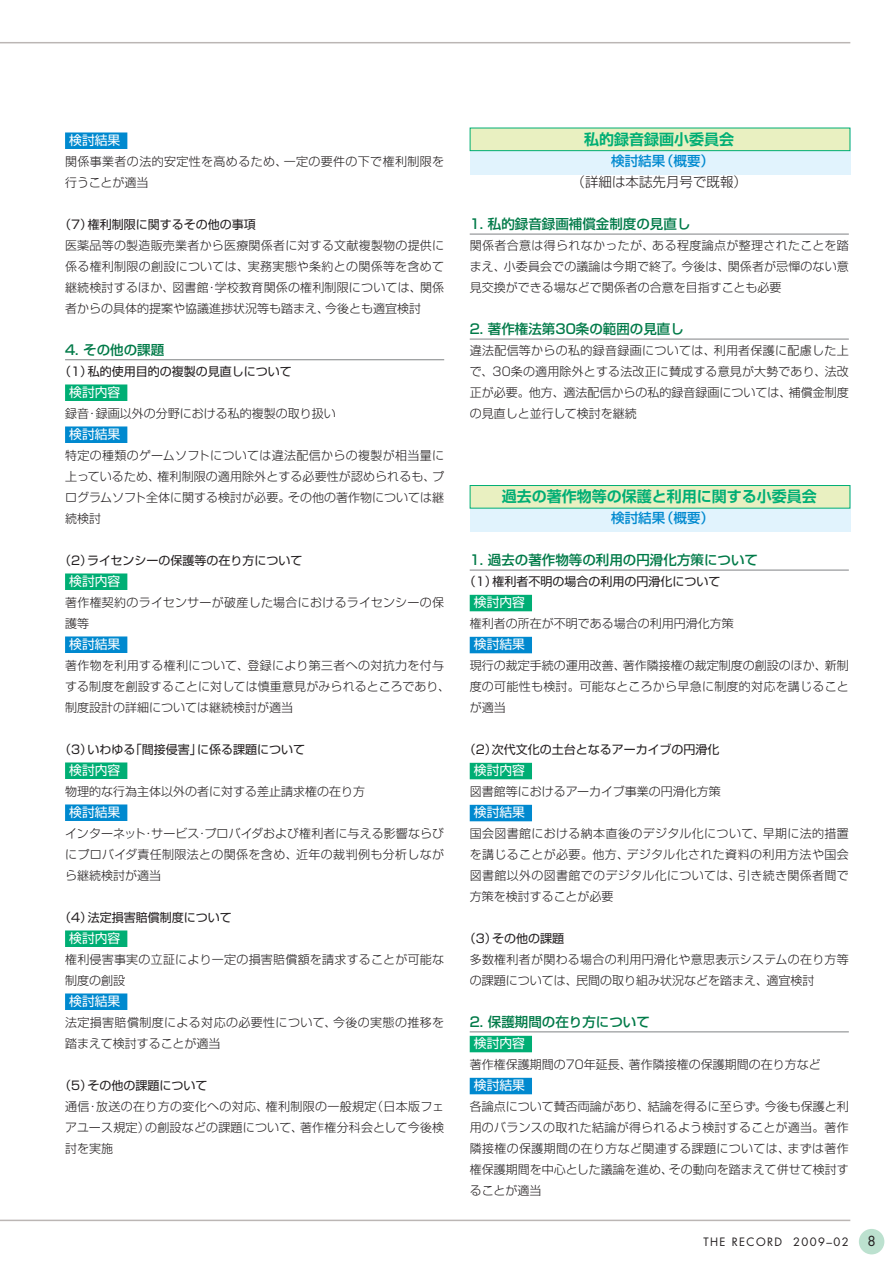
<style>
.page{position:relative;width:893px;height:1263px;background:#fff}
.page>*{position:absolute;margin:0;border:0;box-sizing:border-box;transform-origin:0 0}
.t1{font:700 15px "Shin Go De";color:#00ae74}
.t2{font:500 13.5px "Shin Go";color:#007a48}
.t3{font:500 13.5px "Shin Go";color:#0089cf}
.t4{font:300 13.5px "Shin Go";color:#231f20}
.t5{font:13.5px "Futura";color:#231f20}
.t6{font:12.75px "Shin Go";color:#fff}
.t7{font:300 12px/21px "Shin Go";color:#231f20;text-align:justify}
.t8{font:12px "Shin Go";color:#231f20}
.t9{font:300 12px/21px "Shin Go";letter-spacing:.025em;color:#231f20}
.t10{font:300 12px/21px "Shin Go";letter-spacing:.03em;color:#231f20}
.t11{font:300 12px/21px "Shin Go";letter-spacing:.02em;color:#231f20}
.t12{font:11.25px "Futura";letter-spacing:.125em;color:#231f20}
</style>
<div class="page">
<hr style="left:0;top:42px;width:850px;height:1px;background:#bbb6b4">
<hr style="left:0;top:1220px;width:850px;height:1px;background:#bbb6b4">
<div style="left:470px;top:485px;width:380px;height:47px;background:#e1f3fd"></div>
<div style="left:470px;top:128px;width:380px;height:46px;background:#e1f3fd"></div>
<div style="left:470px;top:128px;width:380px;height:23px;background:#e9f0c1"></div>
<div style="left:470px;top:128px;width:380px;height:23px;border:1px solid #00ae74"></div>
<div style="left:470px;top:486px;width:380px;height:22px;background:#e9f0c1"></div>
<div style="left:470px;top:485px;width:380px;height:24px;border:1px solid #00ae74"></div>
<div style="left:859px;top:1229px;width:25px;height:25px;background:#bce1cf;border-radius:50%"></div>
<div style="left:65px;top:132px;width:62px;height:17px;background:#0089cf"></div>
<hr style="left:65px;top:359px;width:379px;height:1px;background:#808284">
<div style="left:65px;top:384px;width:62px;height:17px;background:#00ae74"></div>
<div style="left:65px;top:426px;width:62px;height:17px;background:#0089cf"></div>
<div style="left:65px;top:573px;width:62px;height:17px;background:#00ae74"></div>
<div style="left:65px;top:636px;width:62px;height:17px;background:#0089cf"></div>
<div style="left:65px;top:762px;width:62px;height:17px;background:#00ae74"></div>
<div style="left:65px;top:804px;width:62px;height:17px;background:#0089cf"></div>
<div style="left:65px;top:930px;width:62px;height:17px;background:#00ae74"></div>
<div style="left:65px;top:993px;width:62px;height:17px;background:#0089cf"></div>
<hr style="left:470px;top:234px;width:379px;height:1px;background:#808284">
<hr style="left:470px;top:339px;width:379px;height:1px;background:#808284">
<hr style="left:470px;top:570px;width:379px;height:1px;background:#808284">
<div style="left:470px;top:595px;width:62px;height:16px;background:#00ae74"></div>
<div style="left:470px;top:637px;width:62px;height:16px;background:#0089cf"></div>
<div style="left:470px;top:763px;width:62px;height:16px;background:#00ae74"></div>
<div style="left:470px;top:805px;width:62px;height:16px;background:#0089cf"></div>
<hr style="left:470px;top:1032px;width:379px;height:1px;background:#808284">
<div style="left:470px;top:1036px;width:62px;height:16px;background:#00ae74"></div>
<div style="left:470px;top:1078px;width:62px;height:16px;background:#0089cf"></div>
<p class="t6" style="left:69px;top:136px;width:53px">検討結果</p>
<p class="t10" style="left:65px;top:153px;width:381px">関係事業者の法的安定性を高めるため、一定の要件の下で権利制限を行うことが適当</p>
<p class="t8" style="left:59px;top:220px;width:198px">（7）権利制限に関するその他の事項</p>
<p class="t7" style="left:65px;top:237px;width:381px">医薬品等の製造販売業者から医療関係者に対する文献複製物の提供に係る権利制限の創設については、実務実態や条約との関係等を含めて継続検討するほか、図書館・学校教育関係の権利制限については、関係者からの具体的提案や協議進捗状況等も踏まえ、今後とも適宜検討</p>
<p class="t2" style="left:65px;top:345px;width:101px">4. その他の課題</p>
<p class="t8" style="left:59px;top:367px;width:234px">（1）私的使用目的の複製の見直しについて</p>
<p class="t6" style="left:69px;top:388px;width:53px">検討内容</p>
<p class="t7" style="left:65px;top:405px;width:272px">録音・録画以外の分野における私的複製の取り扱い</p>
<p class="t6" style="left:69px;top:430px;width:53px">検討結果</p>
<p class="t7" style="left:65px;top:447px;width:381px">特定の種類のゲームソフトについては違法配信からの複製が相当量に上っているため、権利制限の適用除外とする必要性が認められるも、プログラムソフト全体に関する検討が必要。その他の著作物については継続検討</p>
<p class="t8" style="left:59px;top:556px;width:245px">（2）ライセンシーの保護等の在り方について</p>
<p class="t6" style="left:69px;top:577px;width:53px">検討内容</p>
<p class="t9" style="left:65px;top:594px;width:381px">著作権契約のライセンサーが破産した場合におけるライセンシーの保護等</p>
<p class="t6" style="left:69px;top:640px;width:53px">検討結果</p>
<p class="t7" style="left:65px;top:657px;width:387px;text-align:left">著作物を利用する権利について、登録により第三者への対抗力を付与する制度を創設することに対しては慎重意見がみられるところであり、制度設計の詳細については継続検討が適当</p>
<p class="t8" style="left:59px;top:745px;width:247px">（3）いわゆる「間接侵害」に係る課題について</p>
<p class="t6" style="left:69px;top:766px;width:53px">検討内容</p>
<p class="t7" style="left:65px;top:783px;width:301px">物理的な行為主体以外の者に対する差止請求権の在り方</p>
<p class="t6" style="left:69px;top:808px;width:53px">検討結果</p>
<p class="t7" style="left:65px;top:825px;width:381px">インターネット・サービス・プロバイダおよび権利者に与える影響ならびにプロバイダ責任制限法との関係を含め、近年の裁判例も分析しながら継続検討が適当</p>
<p class="t8" style="left:59px;top:913px;width:174px">（4）法定損害賠償制度について</p>
<p class="t6" style="left:69px;top:934px;width:53px">検討内容</p>
<p class="t11" style="left:65px;top:951px;width:381px">権利侵害事実の立証により一定の損害賠償額を請求することが可能な制度の創設</p>
<p class="t6" style="left:69px;top:997px;width:53px">検討結果</p>
<p class="t10" style="left:65px;top:1014px;width:381px">法定損害賠償制度による対応の必要性について、今後の実態の推移を踏まえて検討することが適当</p>
<p class="t8" style="left:59px;top:1081px;width:150px">（5）その他の課題について</p>
<p class="t7" style="left:65px;top:1098px;width:381px">通信・放送の在り方の変化への対応、権利制限の一般規定（日本版フェアユース規定）の創設などの課題について、著作権分科会として今後検討を実施</p>
<p class="t1" style="left:584px;top:134px;width:151px">私的録音録画小委員会</p>
<p class="t3" style="left:611px;top:156px;width:104px">検討結果（概要）</p>
<p class="t4" style="left:571px;top:177px;width:177px">（詳細は本誌先月号で既報）</p>
<p class="t2" style="left:470px;top:219px;width:222px">1. 私的録音録画補償金制度の見直し</p>
<p class="t7" style="left:470px;top:237px;width:381px">関係者合意は得られなかったが、ある程度論点が整理されたことを踏まえ、小委員会での議論は今期で終了。今後は、関係者が忌憚のない意見交換ができる場などで関係者の合意を目指すことも必要</p>
<p class="t2" style="left:470px;top:324px;width:216px">2. 著作権法第30条の範囲の見直し</p>
<p class="t7" style="left:470px;top:342px;width:381px">違法配信等からの私的録音録画については、利用者保護に配慮した上で、30条の適用除外とする法改正に賛成する意見が大勢であり、法改正が必要。他方、適法配信からの私的録音録画については、補償金制度の見直しと並行して検討を継続</p>
<p class="t1" style="left:502px;top:491px;width:317px">過去の著作物等の保護と利用に関する小委員会</p>
<p class="t3" style="left:611px;top:513px;width:104px">検討結果（概要）</p>
<p class="t2" style="left:470px;top:555px;width:290px">1. 過去の著作物等の利用の円滑化方策について</p>
<p class="t8" style="left:464px;top:577px;width:258px">（1）権利者不明の場合の利用の円滑化について</p>
<p class="t6" style="left:474px;top:598px;width:52px">検討内容</p>
<p class="t7" style="left:470px;top:615px;width:265px">権利者の所在が不明である場合の利用円滑化方策</p>
<p class="t6" style="left:474px;top:640px;width:52px">検討結果</p>
<p class="t7" style="left:470px;top:657px;width:381px">現行の裁定手続の運用改善、著作隣接権の裁定制度の創設のほか、新制度の可能性も検討。可能なところから早急に制度的対応を講じることが適当</p>
<p class="t8" style="left:464px;top:745px;width:257px">（2）次代文化の土台となるアーカイブの円滑化</p>
<p class="t6" style="left:474px;top:766px;width:52px">検討内容</p>
<p class="t7" style="left:470px;top:783px;width:253px">図書館等におけるアーカイブ事業の円滑化方策</p>
<p class="t6" style="left:474px;top:808px;width:52px">検討結果</p>
<p class="t7" style="left:470px;top:825px;width:381px">国会図書館における納本直後のデジタル化について、早期に法的措置を講じることが必要。他方、デジタル化された資料の利用方法や国会図書館以外の図書館でのデジタル化については、引き続き関係者間で方策を検討することが必要</p>
<p class="t8" style="left:464px;top:934px;width:102px">（3）その他の課題</p>
<p class="t9" style="left:470px;top:951px;width:381px">多数権利者が関わる場合の利用円滑化や意思表示システムの在り方等の課題については、民間の取り組み状況などを踏まえ、適宜検討</p>
<p class="t2" style="left:470px;top:1017px;width:182px">2. 保護期間の在り方について</p>
<p class="t6" style="left:474px;top:1039px;width:52px">検討内容</p>
<p class="t7" style="left:470px;top:1056px;width:352px">著作権保護期間の70年延長、著作隣接権の保護期間の在り方など</p>
<p class="t6" style="left:474px;top:1081px;width:52px">検討結果</p>
<p class="t7" style="left:470px;top:1098px;width:381px">各論点について賛否両論があり、結論を得るに至らず。今後も保護と利用のバランスの取れた結論が得られるよう検討することが適当。著作隣接権の保護期間の在り方など関連する課題については、まずは著作権保護期間を中心とした議論を進め、その動向を踏まえて併せて検討することが適当</p>
<p class="t12" style="left:703px;top:1236px;width:147px">THE RECORD 2009–02</p>
<p class="t5" style="left:867px;top:1235px;width:10px">8</p>
</div>
